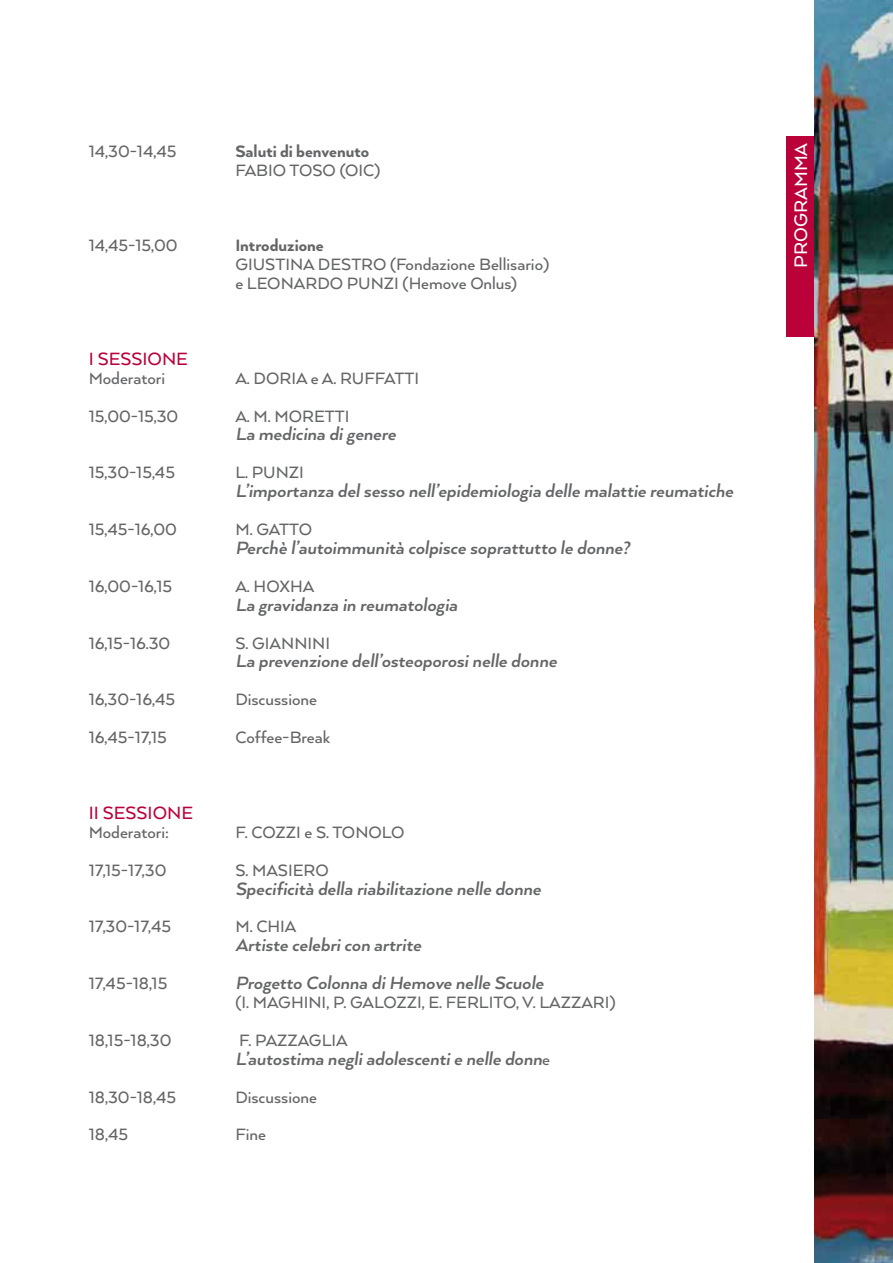
<style>
.page{position:relative;width:893px;height:1263px;background:#fff}
.page>*{position:absolute;margin:0;border:0;box-sizing:border-box;transform-origin:0 0}
.t1{font:500 20.85px "Arquitecta";color:#fff}
.t2{font:italic 700 20.55px "Arquitecta";color:#646567}
.t3{font:500 20.55px "Arquitecta";color:#bb013a}
.t4{font:500 18.9px/18.9px "Arquitecta";color:#646567}
.t5{font:800 18.9px "Arquitecta";color:#646567}
.s1{font-weight:500;font-style:normal;font-size:18.9px}
</style>
<div class="page">
<div style="left:787px;top:136px;width:52px;height:201px;background:#bb013a"></div>
<img style="left:814px;top:0;width:79px;height:1263px">
<p class="t4" style="left:89px;top:141px;width:89px">14,30-14,45</p>
<p class="t5" style="left:235px;top:139px;width:135px">Saluti di benvenuto</p>
<p class="t4" style="left:235px;top:160px;width:146px">FABIO TOSO (OIC)</p>
<p class="t4" style="left:89px;top:235px;width:90px">14,45-15,00</p>
<p class="t5" style="left:235px;top:234px;width:90px">Introduzione</p>
<p class="t4" style="left:235px;top:254px;width:315px">GIUSTINA DESTRO (Fondazione Bellisario) e LEONARDO PUNZI (Hemove Onlus)</p>
<p class="t3" style="left:89px;top:346px;width:101px">I SESSIONE</p>
<p class="t4" style="left:89px;top:368px;width:78px">Moderatori</p>
<p class="t4" style="left:235px;top:368px;width:185px">A. DORIA e A. RUFFATTI</p>
<p class="t4" style="left:89px;top:406px;width:91px">15,00-15,30</p>
<p class="t4" style="left:235px;top:406px;width:116px">A. M. MORETTI</p>
<p class="t2" style="left:235px;top:421px;width:162px">La medicina di genere</p>
<p class="t4" style="left:89px;top:462px;width:88px">15,30-15,45</p>
<p class="t4" style="left:235px;top:462px;width:70px">L. PUNZI</p>
<p class="t2" style="left:235px;top:478px;width:500px">L’importanza del sesso nell’epidemiologia delle malattie reumatiche</p>
<p class="t4" style="left:89px;top:519px;width:90px">15,45-16,00</p>
<p class="t4" style="left:235px;top:519px;width:78px">M. GATTO</p>
<p class="t2" style="left:235px;top:535px;width:396px">Perchè l’autoimmunità colpisce soprattutto le donne?</p>
<p class="t4" style="left:89px;top:576px;width:85px">16,00-16,15</p>
<p class="t4" style="left:235px;top:576px;width:80px">A. HOXHA</p>
<p class="t2" style="left:235px;top:592px;width:224px">La gravidanza in reumatologia</p>
<p class="t4" style="left:89px;top:633px;width:83px">16,15-16.30</p>
<p class="t4" style="left:235px;top:633px;width:96px">S. GIANNINI</p>
<p class="t2" style="left:235px;top:648px;width:323px">La prevenzione dell’osteoporosi nelle donne</p>
<p class="t4" style="left:89px;top:689px;width:88px">16,30-16,45</p>
<p class="t4" style="left:235px;top:689px;width:83px">Discussione</p>
<p class="t4" style="left:89px;top:727px;width:80px">16,45-17,15</p>
<p class="t4" style="left:235px;top:727px;width:96px">Coffee-Break</p>
<p class="t3" style="left:89px;top:800px;width:106px">II SESSIONE</p>
<p class="t4" style="left:89px;top:822px;width:82px">Moderatori:</p>
<p class="t4" style="left:235px;top:822px;width:171px">F. COZZI e S. TONOLO</p>
<p class="t4" style="left:89px;top:860px;width:79px">17,15-17,30</p>
<p class="t4" style="left:235px;top:860px;width:95px">S. MASIERO</p>
<p class="t2" style="left:235px;top:875px;width:307px">Specificità della riabilitazione nelle donne</p>
<p class="t4" style="left:89px;top:916px;width:84px">17,30-17,45</p>
<p class="t4" style="left:235px;top:916px;width:63px">M. CHIA</p>
<p class="t2" style="left:235px;top:932px;width:187px">Artiste celebri con artrite</p>
<p class="t4" style="left:89px;top:973px;width:80px">17,45-18,15</p>
<p class="t2" style="left:235px;top:970px;width:310px">Progetto Colonna di Hemove nelle Scuole</p>
<p class="t4" style="left:235px;top:992px;width:382px">(I. MAGHINI, P. GALOZZI, E. FERLITO, V. LAZZARI)</p>
<p class="t4" style="left:89px;top:1030px;width:84px">18,15-18,30</p>
<p class="t4" style="left:239px;top:1030px;width:110px">F. PAZZAGLIA</p>
<p class="t2" style="left:235px;top:1046px;width:316px">L’autostima negli adolescenti e nelle donn<span class="s1">e</span></p>
<p class="t4" style="left:89px;top:1087px;width:89px">18,30-18,45</p>
<p class="t4" style="left:235px;top:1087px;width:83px">Discussione</p>
<p class="t4" style="left:89px;top:1125px;width:41px">18,45</p>
<p class="t4" style="left:235px;top:1125px;width:32px">Fine</p>
<p class="t1" style="left:788px;top:268px;width:126px;rotate:-90deg">PROGRAMMA</p>
</div>
